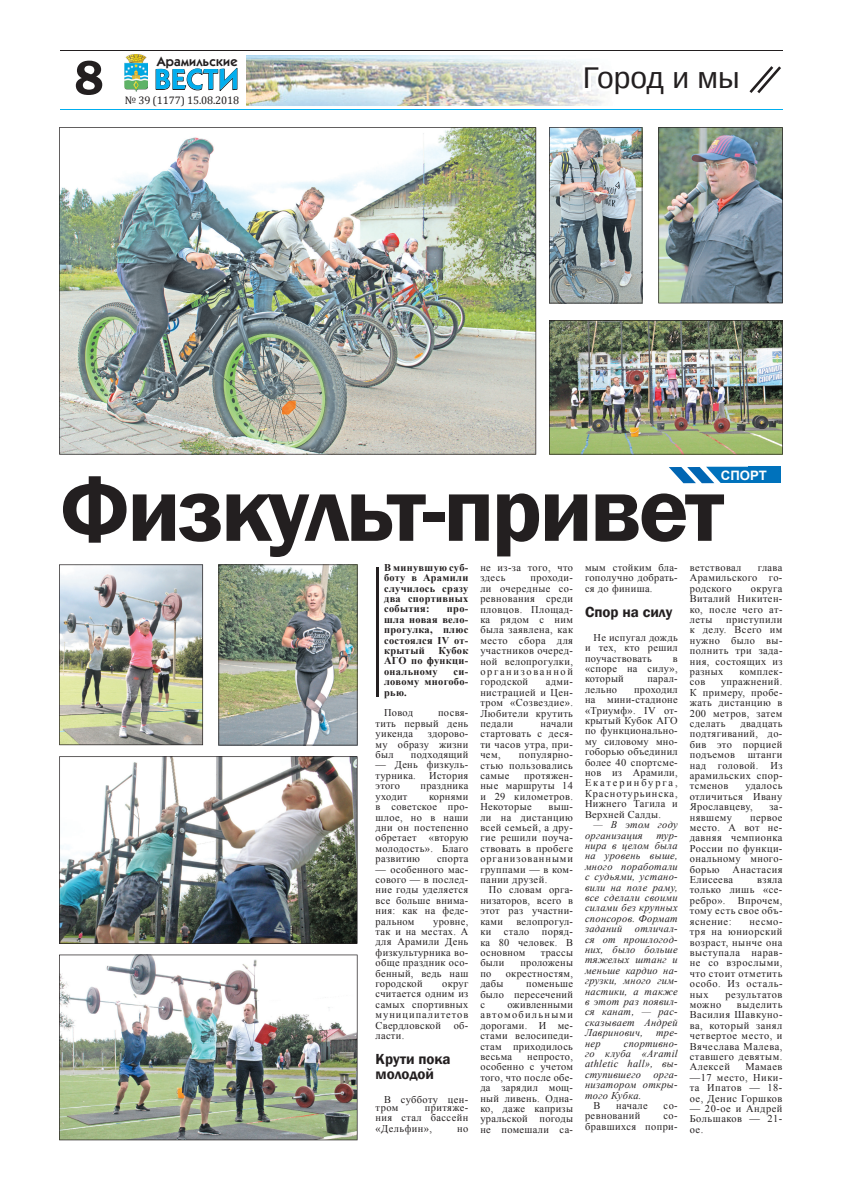
<style>
.page{position:relative;width:842px;height:1191px;background:#fff}
.page>*{position:absolute;margin:0;border:0;box-sizing:border-box;transform-origin:0 0}
.t1{font:600 94px "Franklin Gothic";letter-spacing:-.03em;color:#231f20}
.t2{font:600 50px "Franklin Gothic";color:#231f20}
.t3{font:30px "Arimo";color:#231f20}
.t4{font:600 29.1px "Kabel C";letter-spacing:.01em;color:#00aeef}
.t5{font:600 15px/15px "Franklin Gothic";color:#231f20}
.t6{font:600 13.2px "Kabel C";letter-spacing:.02em;color:#231f20}
.t7{font:700 13px "Arial";color:#fff}
.t8{font:11px "Cambria";letter-spacing:-.01em;color:#231f20}
.t9{font:10.4px/10.4px "Times New Roman";letter-spacing:.04em;color:#231f20;text-align:justify}
.t10{font:italic 10.4px/10.4px "Times New Roman";letter-spacing:.03em;color:#231f20;text-align:justify}
.t11{font:700 10.4px/10.4px "Times New Roman";letter-spacing:.03em;color:#231f20;text-align:justify}
</style>
<div class="page">
<hr style="left:60px;top:109px;width:722px;height:1px;background:#00aeef">
<svg style="left:155px;top:68px;width:83px;height:23px"></svg>
<img style="left:125px;top:55px;width:22px;height:36px">
<hr style="left:60px;top:50px;width:722px;height:1px;background:#231f20">
<img style="left:246px;top:55px;width:303px;height:50px">
<hr style="left:376px;top:567px;width:2px;height:129px;background:#231f20">
<div style="left:748px;top:467px;width:33px;height:16px;background:#0072bc"></div>
<svg style="left:669px;top:467px;width:79px;height:16px"></svg>
<img style="left:59px;top:127px;width:477px;height:327px">
<img style="left:549px;top:320px;width:234px;height:134px">
<img style="left:549px;top:50px;width:234px;height:253px">
<img style="left:59px;top:564px;width:144px;height:181px">
<img style="left:59px;top:954px;width:299px;height:186px">
<img style="left:59px;top:756px;width:299px;height:187px">
<img style="left:218px;top:564px;width:140px;height:181px">
<p class="t6" style="left:157px;top:54px;width:82px">Арамильские</p>
<h2 class="t2" style="left:74px;top:47px;width:31px">8</h2>
<h3 class="t3" style="left:583px;top:59px;width:158px">Город и мы</h3>
<h3 class="t4" style="left:154px;top:63px;width:86px">ВЕСТИ</h3>
<p class="t8" style="left:125px;top:94px;width:116px">№ 39 (1177) 15.08.2018</p>
<p class="t7" style="left:721px;top:467px;width:47px">СПОРТ</p>
<h1 class="t1" style="left:60px;top:451px;width:665px">Физкульт-привет</h1>
<p class="t11" style="left:384px;top:562px;width:86px">В минувшую суб&shy;боту в Арамили случилось сразу два спортивных события:</p>
<p class="t11" style="left:384px;top:603px;width:86px;text-indent:63px">про&shy;шла новая вело&shy;прогулка, плюс состоялся IV от&shy;крытый</p>
<p class="t11" style="left:384px;top:645px;width:86px;text-indent:54px">Кубок АГО по функци&shy;ональному</p>
<p class="t11" style="left:384px;top:666px;width:86px;text-indent:69px">си&shy;ловому многобо&shy;рью.</p>
<p class="t9" style="left:384px;top:707px;width:30px">Повод</p>
<p class="t9" style="left:376px;top:707px;width:94px;text-indent:62px">посвя&shy;тить первый день уикенда</p>
<p class="t9" style="left:376px;top:728px;width:94px;text-indent:52px">здорово&shy;му образу жизни был</p>
<p class="t9" style="left:411px;top:749px;width:59px">подходящий</p>
<p class="t9" style="left:376px;top:759px;width:94px">— День физкуль&shy;турника.</p>
<p class="t9" style="left:429px;top:770px;width:41px">История</p>
<p class="t9" style="left:376px;top:780px;width:26px">этого</p>
<p class="t9" style="left:421px;top:780px;width:49px">праздника</p>
<p class="t9" style="left:376px;top:791px;width:33px">уходит</p>
<p class="t9" style="left:376px;top:791px;width:94px;text-indent:53px">корнями в советское про&shy;шлое, но в наши дни он постепенно обретает «вторую молодость». Благо развитию</p>
<p class="t9" style="left:437px;top:853px;width:33px">спорта</p>
<p class="t9" style="left:376px;top:863px;width:94px">— особенного мас&shy;сового — в послед&shy;ние годы уделяется все больше внима&shy;ния: как на феде&shy;ральном</p>
<p class="t9" style="left:376px;top:915px;width:94px;text-indent:58px">уровне, так и на местах. А для Арамили День физкультурника во&shy;обще праздник осо&shy;бенный, ведь наш городской</p>
<p class="t9" style="left:376px;top:978px;width:94px;text-indent:67px">округ считается одним из самых спортивных муниципалитетов Свердловской об&shy;ласти.</p>
<h3 class="t5" style="left:376px;top:1052px;width:77px">Крути пока молодой</h3>
<p class="t9" style="left:376px;top:1095px;width:94px;line-height:8px;text-indent:9px">В субботу цен&shy;тром</p>
<p class="t9" style="left:376px;top:1102px;width:94px;text-indent:49px">притяже&shy;ния стал бассейн «Дельфин»,</p>
<p class="t9" style="left:457px;top:1123px;width:13px">но</p>
<p class="t9" style="left:480px;top:562px;width:94px">не из-за того, что здесь</p>
<p class="t9" style="left:480px;top:572px;width:94px;text-indent:50px">проходи&shy;ли очередные со&shy;ревнования среди пловцов. Площад&shy;ка рядом с ним была заявлена, как место сбора для участников очеред&shy;ной велопрогулки, организованной городской</p>
<p class="t9" style="left:480px;top:676px;width:94px;text-indent:66px">адми&shy;нистрацией и Цен&shy;тром «Созвездие».<br>Любители крутить педали</p>
<p class="t9" style="left:480px;top:718px;width:94px;text-indent:60px">начали стартовать с деся&shy;ти часов утра, при&shy;чем,</p>
<p class="t9" style="left:480px;top:749px;width:94px;text-indent:38px">популярно&shy;стью пользовались самые</p>
<p class="t9" style="left:480px;top:770px;width:94px;text-indent:44px">протяжен&shy;ные маршруты 14 и 29 километров.<br>Некоторые</p>
<p class="t9" style="left:480px;top:801px;width:94px;text-indent:68px">выш&shy;ли на дистанцию всей семьей, а дру&shy;гие решили поуча&shy;ствовать в пробеге организованными группами — в ком&shy;пании друзей.</p>
<p class="t9" style="left:480px;top:884px;width:94px;text-indent:9px">По словам орга&shy;низаторов, всего в этот раз участни&shy;ками</p>
<p class="t9" style="left:480px;top:916px;width:94px;text-indent:36px">велопрогул&shy;ки стало поряд&shy;ка 80 человек. В основном</p>
<p class="t9" style="left:541px;top:947px;width:34px">трассы</p>
<p class="t9" style="left:480px;top:957px;width:25px">были</p>
<p class="t9" style="left:520px;top:957px;width:54px">проложены</p>
<p class="t9" style="left:480px;top:968px;width:13px">по</p>
<p class="t9" style="left:506px;top:968px;width:69px">окрестностям,</p>
<p class="t9" style="left:480px;top:978px;width:25px">дабы</p>
<p class="t9" style="left:480px;top:978px;width:94px;text-indent:46px">поменьше было пересечений с</p>
<p class="t9" style="left:480px;top:999px;width:94px;text-indent:27px">оживленными автомобильными дорогами. И ме&shy;стами велосипеди&shy;стам приходилось весьма</p>
<p class="t9" style="left:480px;top:1051px;width:94px;text-indent:47px">непросто, особенно с учетом того, что после обе&shy;да зарядил мощ&shy;ный ливень. Одна&shy;ко, даже капризы уральской погоды не помешали са-</p>
<p class="t9" style="left:585px;top:562px;width:94px">мым стойким бла&shy;гополучно добрать&shy;ся до финиша.</p>
<h3 class="t5" style="left:585px;top:605px;width:89px">Спор на силу</h3>
<p class="t9" style="left:585px;top:632px;width:94px;text-indent:9px">Не испугал дождь и тех, кто решил поучаствовать</p>
<p class="t9" style="left:585px;top:653px;width:94px;text-indent:88px">в «споре на силу», который</p>
<p class="t9" style="left:647px;top:673px;width:32px">парал-</p>
<p class="t9" style="left:585px;top:684px;width:34px">лельно</p>
<p class="t9" style="left:585px;top:684px;width:94px;text-indent:49px">проходил на мини-стадионе «Триумф». IV от&shy;крытый Кубок АГО по функционально&shy;му силовому мно&shy;гоборью объединил более 40 спортсме&shy;нов из Арамили, Екатеринбурга, Краснотурьинска, Нижнего Тагила и Верхней Салды.</p>
<p class="t10" style="left:585px;top:819px;width:94px;text-indent:9px">— В этом году организация</p>
<p class="t10" style="left:585px;top:829px;width:94px;text-indent:71px">тур&shy;нира в целом была на уровень выше, много поработали с судьями, устано&shy;вили на поле раму, все сделали своими силами без крупных спонсоров. Формат заданий отличал&shy;ся от прошлогод&shy;них, было больше тяжелых штанг и меньше кардио на&shy;грузки, много гим&shy;настики, а также в этот раз появил&shy;ся канат, — рас&shy;сказывает Андрей Лавринович,</p>
<p class="t10" style="left:656px;top:1027px;width:23px">тре-</p>
<p class="t10" style="left:585px;top:1037px;width:94px;text-indent:39px">спортивно&shy;го клуба «Aramil athletic hall», вы&shy;ступившего орга&shy;низатором откры&shy;того Кубка.</p>
<p class="t9" style="left:593px;top:1100px;width:8px">В</p>
<p class="t9" style="left:616px;top:1100px;width:33px">начале</p>
<p class="t9" style="left:664px;top:1100px;width:16px">со-</p>
<p class="t9" style="left:585px;top:1110px;width:57px">ревнований</p>
<p class="t10" style="left:585px;top:1037px;width:17px">нер</p>
<p class="t9" style="left:585px;top:1110px;width:94px;text-align:right">со-<br>бравшихся попри-</p>
<p class="t9" style="left:690px;top:562px;width:53px">ветствовал</p>
<p class="t9" style="left:690px;top:562px;width:94px;text-indent:68px">глава Арамильского го&shy;родского</p>
<p class="t9" style="left:690px;top:583px;width:94px;text-indent:61px">округа Виталий Никитен&shy;ко, после чего ат&shy;леты</p>
<p class="t9" style="left:690px;top:614px;width:94px;text-indent:37px">приступили к делу. Всего им нужно было вы&shy;полнить три зада&shy;ния, состоящих из разных</p>
<p class="t9" style="left:739px;top:666px;width:44px">комплек-</p>
<p class="t9" style="left:690px;top:676px;width:94px;text-indent:31px">упражнений.<br>К примеру, пробе&shy;жать дистанцию в 200 метров, затем сделать</p>
<p class="t9" style="left:690px;top:676px;width:17px">сов</p>
<p class="t9" style="left:690px;top:718px;width:94px;text-indent:51px">двадцать подтягиваний, до&shy;бив это порцией подъемов штанги над головой. Из арамильских спор&shy;тсменов</p>
<p class="t9" style="left:690px;top:780px;width:94px;text-indent:56px">удалось отличиться Ивану Ярославцеву,</p>
<p class="t9" style="left:769px;top:801px;width:15px">за-</p>
<p class="t9" style="left:690px;top:812px;width:94px;text-indent:60px">первое место. А вот не&shy;давняя чемпионка России по функци&shy;ональному много&shy;борью Анастасия Елисеева</p>
<p class="t9" style="left:690px;top:812px;width:44px">нявшему</p>
<p class="t9" style="left:690px;top:874px;width:94px;text-indent:67px">взяла только лишь «се&shy;ребро». Впрочем, тому есть свое объ&shy;яснение:</p>
<p class="t9" style="left:690px;top:916px;width:94px;text-indent:60px">несмо&shy;тря на юниорский возраст, нынче она выступала нарав&shy;не со взрослыми, что стоит отметить особо. Из осталь&shy;ных</p>
<p class="t9" style="left:726px;top:988px;width:58px">результатов</p>
<p class="t9" style="left:690px;top:999px;width:94px;text-indent:47px">выделить Василия Шавкуно&shy;ва, который занял четвертое место, и Вячеслава Малева, ставшего девятым.<br>Алексей</p>
<p class="t9" style="left:690px;top:999px;width:33px">можно</p>
<p class="t9" style="left:690px;top:1061px;width:94px;text-indent:56px">Мамаев —17 место, Ники&shy;та Ипатов — 18- ое, Денис Горшков</p>
<p class="t9" style="left:690px;top:1103px;width:94px">— 20-ое и Андрей Большаков — 21- ое.</p>
</div>
